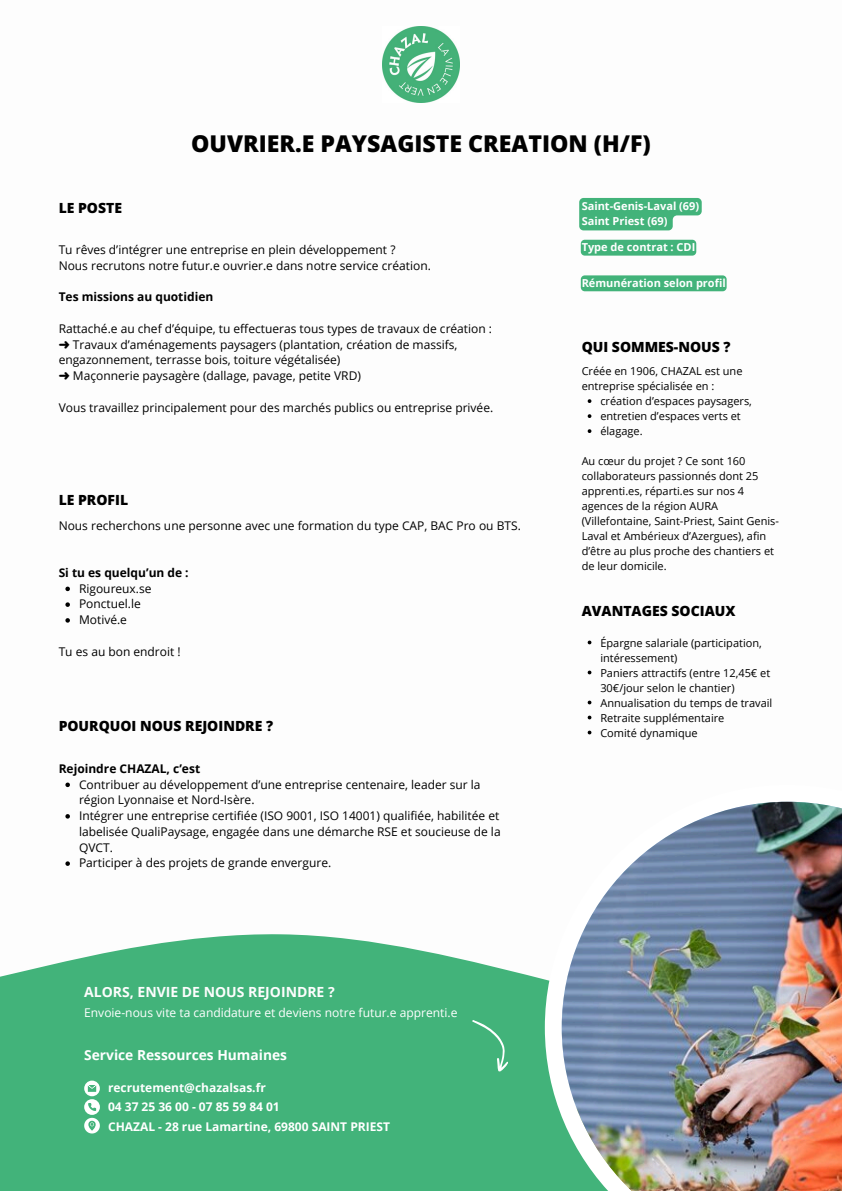
<style>
.page{position:relative;width:842px;height:1191px;background:#fff}
.page>*{position:absolute;margin:0;border:0;box-sizing:border-box;transform-origin:0 0}
.t1{font:800 23.1px "Open Sans";color:#000}
.t2{font:800 14px "Open Sans";color:#000}
.t3{font:700 14px "Open Sans";color:#fdfdfd}
.t4{font:700 13.8px "Open Sans";color:#fff}
.t5{font:12.1px "Open Sans";color:#fff}
.t6{font:12px/15.8px "Open Sans";color:#000}
.t7{font:700 12px/19.5px "Open Sans";color:#fff}
.t8{font:700 12px "Open Sans";color:#000}
.t9{font:11px/15px "Open Sans";color:#000}
.t10{font:700 11px/15px "Open Sans";color:#fff}
.s1{font-family:"Free Serif"}
</style>
<div class="page">
<img style="left:383px;top:26px;width:76px;height:77px">
<div style="left:0;top:934px;width:545px;height:256px;background:#42b37a"></div>
<svg style="left:460px;top:1019px;width:57px;height:55px;background:#4cb781"></svg>
<svg style="left:545px;top:979px;width:17px;height:211px"></svg>
<img style="left:562px;top:801px;width:280px;height:389px">
<svg style="left:84px;top:1080px;width:16px;height:53px"></svg>
<svg style="left:65px;top:782px;width:5px;height:5px"></svg>
<svg style="left:65px;top:814px;width:5px;height:4px"></svg>
<svg style="left:65px;top:861px;width:5px;height:4px"></svg>
<svg style="left:588px;top:399px;width:3px;height:4px"></svg>
<svg style="left:588px;top:414px;width:3px;height:4px"></svg>
<svg style="left:588px;top:429px;width:3px;height:4px"></svg>
<div style="left:581px;top:240px;width:115px;height:15px;background:#42b37a;border-radius:4px"></div>
<svg style="left:579px;top:198px;width:123px;height:32px;background:#57bb89"></svg>
<svg style="left:65px;top:586px;width:5px;height:5px"></svg>
<svg style="left:65px;top:602px;width:5px;height:5px"></svg>
<svg style="left:65px;top:618px;width:5px;height:4px"></svg>
<div style="left:581px;top:275px;width:146px;height:16px;background:#42b37a;border-radius:4px"></div>
<svg style="left:588px;top:640px;width:3px;height:4px"></svg>
<svg style="left:588px;top:670px;width:3px;height:4px"></svg>
<svg style="left:588px;top:700px;width:3px;height:4px"></svg>
<svg style="left:588px;top:715px;width:3px;height:4px"></svg>
<svg style="left:588px;top:730px;width:3px;height:4px"></svg>
<h2 class="t2" style="left:59px;top:198px;width:65px">LE POSTE</h2>
<h4 class="t1" style="left:191px;top:127px;width:461px">OUVRIER.E PAYSAGISTE CREATION (H/F)</h4>
<h4 class="t10" style="left:582px;top:199px;width:119px">Saint-Genis-Laval (69)<br>Saint Priest (69)</h4>
<p class="t6" style="left:59px;top:241px;width:338px">Tu rêves d’intégrer une entreprise en plein développement ?</p>
<p class="t6" style="left:59px;top:257px;width:374px">Nous recrutons notre futur.e ouvrier.e dans notre service création.</p>
<p class="t8" style="left:59px;top:288px;width:156px">Tes missions au quotidien</p>
<h2 class="t6" style="left:59px;top:320px;width:435px">Rattaché.e au chef d’équipe, tu effectueras tous types de travaux de création :</h2>
<h4 class="t6" style="left:59px;top:336px;width:400px"><span class="s1">➜</span> Travaux d’aménagements paysagers (plantation, création de massifs, engazonnement, terrasse bois, toiture végétalisée)</h4>
<h4 class="t6" style="left:59px;top:367px;width:304px"><span class="s1">➜</span> Maçonnerie paysagère (dallage, pavage, petite VRD)</h4>
<h4 class="t6" style="left:59px;top:399px;width:436px">Vous travaillez principalement pour des marchés publics ou entreprise privée.</h4>
<p class="t2" style="left:59px;top:490px;width:71px">LE PROFIL</p>
<p class="t6" style="left:59px;top:517px;width:464px">Nous recherchons une personne avec une formation du type CAP, BAC Pro ou BTS.</p>
<p class="t8" style="left:59px;top:564px;width:132px">Si tu es quelqu’un de :</p>
<p class="t6" style="left:79px;top:580px;width:74px">Rigoureux.se</p>
<p class="t6" style="left:79px;top:595px;width:63px">Ponctuel.le</p>
<p class="t6" style="left:79px;top:611px;width:49px">Motivé.e</p>
<h2 class="t6" style="left:59px;top:643px;width:124px">Tu es au bon endroit !</h2>
<p class="t2" style="left:59px;top:715px;width:216px">POURQUOI NOUS REJOINDRE ?</p>
<h1 class="t8" style="left:59px;top:760px;width:143px">Rejoindre CHAZAL, c’est</h1>
<h2 class="t6" style="left:79px;top:776px;width:403px">Contribuer au développement d’une entreprise centenaire, leader sur la région Lyonnaise et Nord-Isère.</h2>
<p class="t6" style="left:79px;top:807px;width:423px;text-align:justify">Intégrer une entreprise certifiée (ISO 9001, ISO 14001) qualifiée, habilitée et labelisée QualiPaysage, engagée dans une démarche RSE et soucieuse de la QVCT.</p>
<p class="t6" style="left:79px;top:854px;width:254px">Participer à des projets de grande envergure.</p>
<p class="t3" style="left:84px;top:981px;width:252px">ALORS, ENVIE DE NOUS REJOINDRE ?</p>
<p class="t5" style="left:84px;top:1003px;width:375px">Envoie-nous vite ta candidature et deviens notre futur.e apprenti.e</p>
<p class="t4" style="left:84px;top:1045px;width:204px">Service Ressources Humaines</p>
<p class="t7" style="left:108px;top:1077px;width:283px">recrutement@chazalsas.fr<br>04 37 25 36 00 - 07 85 59 84 01<br>CHAZAL - 28 rue Lamartine, 69800 SAINT PRIEST</p>
<p class="t10" style="left:582px;top:240px;width:115px">Type de contrat : CDI</p>
<h4 class="t10" style="left:582px;top:275px;width:146px">Rémunération selon profil</h4>
<p class="t2" style="left:582px;top:336px;width:150px">QUI SOMMES-NOUS ?</p>
<p class="t9" style="left:582px;top:363px;width:162px">Créée en 1906, CHAZAL est une entreprise spécialisée en :</p>
<p class="t9" style="left:600px;top:393px;width:153px">création d’espaces paysagers,</p>
<p class="t9" style="left:600px;top:408px;width:142px">entretien d’espaces verts et</p>
<p class="t9" style="left:600px;top:423px;width:44px">élagage.</p>
<h2 class="t9" style="left:582px;top:453px;width:199px">Au cœur du projet ? Ce sont 160 collaborateurs passionnés dont 25 apprenti.es, réparti.es sur nos 4 agences de la région AURA (Villefontaine, Saint-Priest, Saint Genis-<br>Laval et Ambérieux d’Azergues), afin d’être au plus proche des chantiers et de leur domicile.</h2>
<h2 class="t2" style="left:582px;top:600px;width:155px">AVANTAGES SOCIAUX</h2>
<p class="t9" style="left:600px;top:634px;width:163px">Épargne salariale (participation, intéressement)</p>
<p class="t9" style="left:600px;top:664px;width:171px">Paniers attractifs (entre 12,45€ et<br>30€/jour selon le chantier)</p>
<p class="t9" style="left:600px;top:694px;width:173px">Annualisation du temps de travail</p>
<p class="t9" style="left:600px;top:709px;width:126px">Retraite supplémentaire</p>
<p class="t9" style="left:600px;top:724px;width:99px">Comité dynamique</p>
</div>
